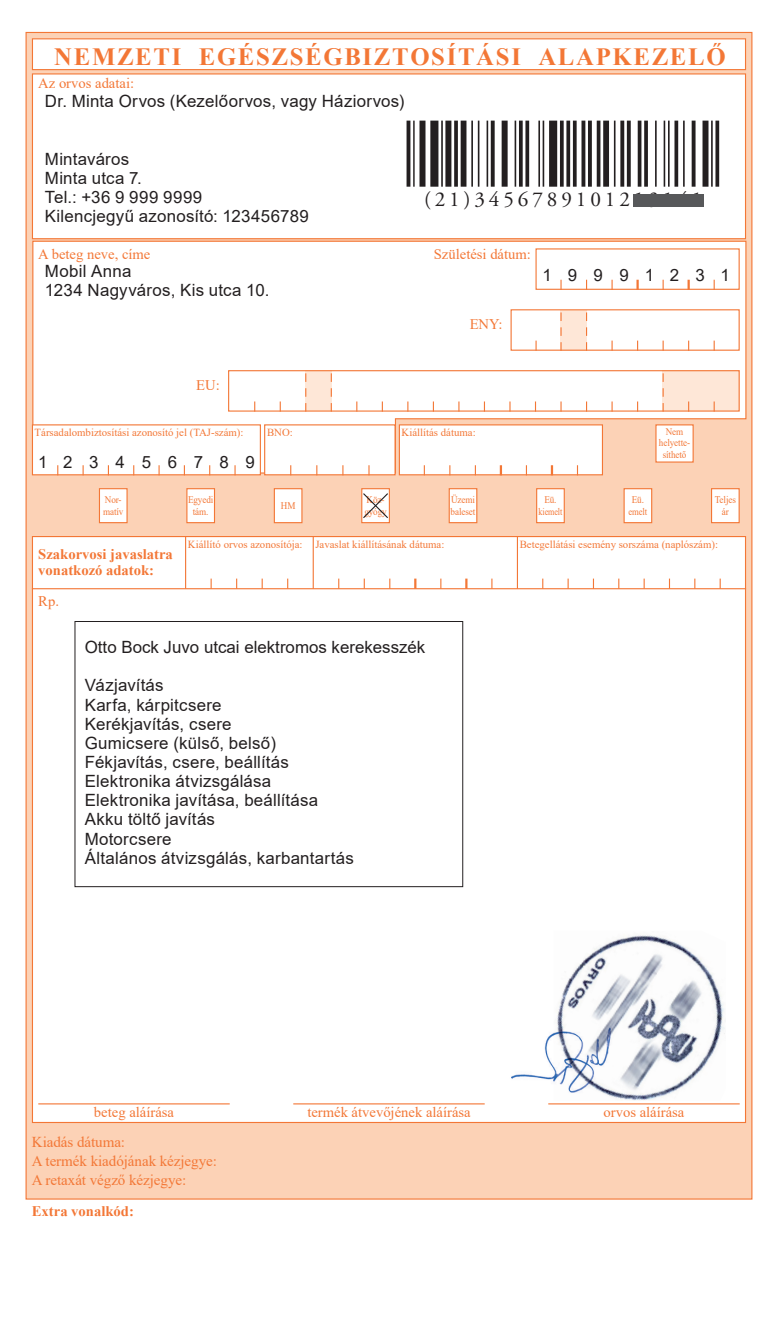
<style>
.page{position:relative;width:778px;height:1340px;background:#fff}
.page>*{position:absolute;margin:0;border:0;box-sizing:border-box;transform-origin:0 0}
.t1{font:700 24.75px "Times New Roman";letter-spacing:.07em;color:#f37736}
.t2{font:21.15px "Adobe Garamond Pro";letter-spacing:.185em;color:#231f20}
.t3{font:16.88px/19.1px "Arial";letter-spacing:.015em;color:#231f20}
.t4{font:16.88px "Arial";letter-spacing:.985em;color:#231f20}
.t5{font:16.88px "Arial";letter-spacing:.94em;color:#231f20}
.t6{font:15.08px/19.1px "Times New Roman";letter-spacing:-.005em;color:#f37736}
.t7{font:14.62px "Times New Roman";color:#f37736}
.t8{font:700 14.62px/16.9px "Times New Roman";color:#f37736}
.t9{font:10.8px "Times New Roman";color:#f37736}
.t10{font:10.12px/12.4px "Times New Roman";letter-spacing:-.01em;color:#f37736;text-align:center;scale:.9 1}
</style>
<div class="page">
<div style="left:26px;top:32px;width:726px;height:1167px;background:#fcd2b6;border:1px solid #f37736"></div>
<div style="left:32px;top:38px;width:714px;height:32px;background:#fff;border:1px solid #f37736"></div>
<div style="left:32px;top:73px;width:714px;height:166px;background:#fff;border:1px solid #f37736"></div>
<svg style="left:32px;top:240px;width:715px;height:234px"></svg>
<div style="left:32px;top:536px;width:714px;height:587px;background:#fff;border:1px solid #f37736"></div>
<div style="left:399px;top:424px;width:204px;height:51px;background:#fff;border:1px solid #f37736"></div>
<div style="left:655px;top:424px;width:38px;height:38px;background:#fff;border:1px solid #f37736"></div>
<div style="left:711px;top:488px;width:28px;height:35px;background:#fff;border:1px solid #f37736"></div>
<div style="left:99px;top:488px;width:29px;height:35px;background:#fff;border:1px solid #f37736"></div>
<div style="left:186px;top:488px;width:29px;height:35px;background:#fff;border:1px solid #f37736"></div>
<div style="left:274px;top:488px;width:28px;height:35px;background:#fff;border:1px solid #f37736"></div>
<div style="left:361px;top:488px;width:29px;height:35px;background:#fff;border:1px solid #f37736"></div>
<div style="left:448px;top:488px;width:29px;height:35px;background:#fff;border:1px solid #f37736"></div>
<div style="left:536px;top:488px;width:29px;height:35px;background:#fff;border:1px solid #f37736"></div>
<div style="left:623px;top:488px;width:29px;height:35px;background:#fff;border:1px solid #f37736"></div>
<hr style="left:32px;top:588px;width:714px;height:1px;background:#f37736">
<hr style="left:185px;top:536px;width:1px;height:52px;background:#f37736">
<hr style="left:517px;top:536px;width:1px;height:52px;background:#f37736">
<hr style="left:313px;top:536px;width:1px;height:52px;background:#f37736">
<svg style="left:210px;top:578px;width:2px;height:10px"></svg>
<svg style="left:414px;top:578px;width:2px;height:10px"></svg>
<svg style="left:261px;top:578px;width:2px;height:10px"></svg>
<svg style="left:465px;top:578px;width:2px;height:10px"></svg>
<svg style="left:500px;top:465px;width:2px;height:10px"></svg>
<svg style="left:551px;top:465px;width:2px;height:10px"></svg>
<div style="left:535px;top:248px;width:204px;height:42px;background:#fff;border:1px solid #f37736"></div>
<svg style="left:636px;top:280px;width:2px;height:10px"></svg>
<svg style="left:687px;top:280px;width:2px;height:10px"></svg>
<div style="left:560px;top:310px;width:27px;height:40px;background:#fee7d7"></div>
<div style="left:510px;top:309px;width:229px;height:42px;border:1px solid #f37736"></div>
<svg style="left:560px;top:312px;width:1px;height:39px"></svg>
<svg style="left:586px;top:312px;width:1px;height:39px"></svg>
<hr style="left:38px;top:1103px;width:192px;height:1px;background:#f37736">
<hr style="left:293px;top:1103px;width:191px;height:1px;background:#f37736">
<hr style="left:548px;top:1103px;width:191px;height:1px;background:#f37736">
<div style="left:32px;top:424px;width:229px;height:51px;background:#fff;border:1px solid #f37736"></div>
<svg style="left:158px;top:465px;width:2px;height:10px"></svg>
<div style="left:264px;top:424px;width:131px;height:51px;background:#fff;border:1px solid #f37736"></div>
<div style="left:662px;top:371px;width:77px;height:40px;background:#fee7d7"></div>
<div style="left:305px;top:371px;width:26px;height:40px;background:#fee7d7"></div>
<div style="left:228px;top:370px;width:511px;height:41px;border:1px solid #f37736"></div>
<svg style="left:305px;top:373px;width:1px;height:38px"></svg>
<svg style="left:331px;top:373px;width:1px;height:38px"></svg>
<svg style="left:662px;top:373px;width:1px;height:38px"></svg>
<div style="left:75px;top:621px;width:388px;height:266px;border:1px solid #231f20"></div>
<svg style="left:362px;top:492px;width:27px;height:27px"></svg>
<svg style="left:406px;top:121px;width:313px;height:66px"></svg>
<div style="left:633px;top:194px;width:70px;height:12px;background:#57585a"></div>
<img style="left:558px;top:935px;width:167px;height:165px">
<img style="left:511px;top:1010px;width:111px;height:90px">
<h1 class="t1" style="left:54px;top:39px;width:673px">NEMZETI EGÉSZSÉGBIZTOSÍTÁSI ALAPKEZELŐ</h1>
<p class="t7" style="left:38px;top:73px;width:97px">Az orvos adatai:</p>
<p class="t3" style="left:45px;top:92px;width:361px">Dr. Minta Orvos (Kezelőorvos, vagy Háziorvos)</p>
<p class="t3" style="left:45px;top:149px;width:265px">Mintaváros<br>Minta utca 7.<br>Tel.: +36 9 999 9999<br>Kilencjegyű azonosító: 123456789</p>
<p class="t3" style="left:45px;top:262px;width:226px">Mobil Anna<br>1234 Nagyváros, Kis utca 10.</p>
<p class="t5" style="left:542px;top:263px;width:189px">19991231</p>
<p class="t2" style="left:424px;top:187px;width:280px">(21)3456789101213141</p>
<p class="t7" style="left:434px;top:243px;width:99px">Születési dátum:</p>
<p class="t7" style="left:38px;top:243px;width:114px">A beteg neve, címe</p>
<p class="t7" style="left:469px;top:314px;width:34px">ENY:</p>
<p class="t7" style="left:196px;top:374px;width:25px">EU:</p>
<p class="t9" style="left:35px;top:425px;width:210px">Társadalombiztosítási azonosító jel (TAJ-szám):</p>
<p class="t9" style="left:267px;top:425px;width:27px">BNO:</p>
<p class="t4" style="left:38px;top:450px;width:218px">123456789</p>
<p class="t10" style="left:103px;top:493px;width:24px;text-align:left">Nor&shy;matív</p>
<p class="t10" style="left:188px;top:493px;width:30px">Egyedi tám.</p>
<p class="t10" style="left:364px;top:493px;width:26px;text-align:left">Köz&shy;gyógy</p>
<p class="t10" style="left:281px;top:499px;width:18px">HM</p>
<p class="t9" style="left:401px;top:425px;width:76px">Kiállítás dátuma:</p>
<p class="t10" style="left:659px;top:426px;width:36px;line-height:11.2px">Nem helyette&shy;síthető</p>
<p class="t10" style="left:450px;top:493px;width:29px;text-align:left">Üzemi baleset</p>
<p class="t10" style="left:538px;top:493px;width:28px">Eü. kiemelt</p>
<p class="t10" style="left:628px;top:493px;width:22px">Eü. emelt</p>
<p class="t10" style="left:714px;top:493px;width:25px">Teljes ár</p>
<p class="t8" style="left:38px;top:545px;width:136px">Szakorvosi javaslatra vonatkozó adatok:</p>
<p class="t7" style="left:38px;top:590px;width:22px">Rp.</p>
<p class="t9" style="left:188px;top:536px;width:116px">Kiállító orvos azonosítója:</p>
<p class="t9" style="left:315px;top:536px;width:130px">Javaslat kiállításának dátuma:</p>
<p class="t3" style="left:85px;top:637px;width:342px">Otto Bock Juvo utcai elektromos kerekesszék</p>
<p class="t3" style="left:85px;top:676px;width:271px">Vázjavítás<br>Karfa, kárpitcsere<br>Kerékjavítás, csere<br>Gumicsere (külső, belső)<br>Fékjavítás, csere, beállítás<br>Elektronika átvizsgálása<br>Elektronika javítása, beállítása<br>Akku töltő javítás<br>Motorcsere<br>Általános átvizsgálás, karbantartás</p>
<p class="t9" style="left:519px;top:536px;width:200px">Betegellátási esemény sorszáma (naplószám):</p>
<p class="t7" style="left:94px;top:1102px;width:81px">beteg aláírása</p>
<p class="t6" style="left:32px;top:1131px;width:187px">Kiadás dátuma:<br>A termék kiadójának kézjegye:<br>A retaxát végző kézjegye:</p>
<p class="t8" style="left:32px;top:1202px;width:103px">Extra vonalkód:</p>
<p class="t7" style="left:307px;top:1102px;width:165px">termék átvevőjének aláírása</p>
<p class="t7" style="left:603px;top:1102px;width:82px">orvos aláírása</p>
</div>
